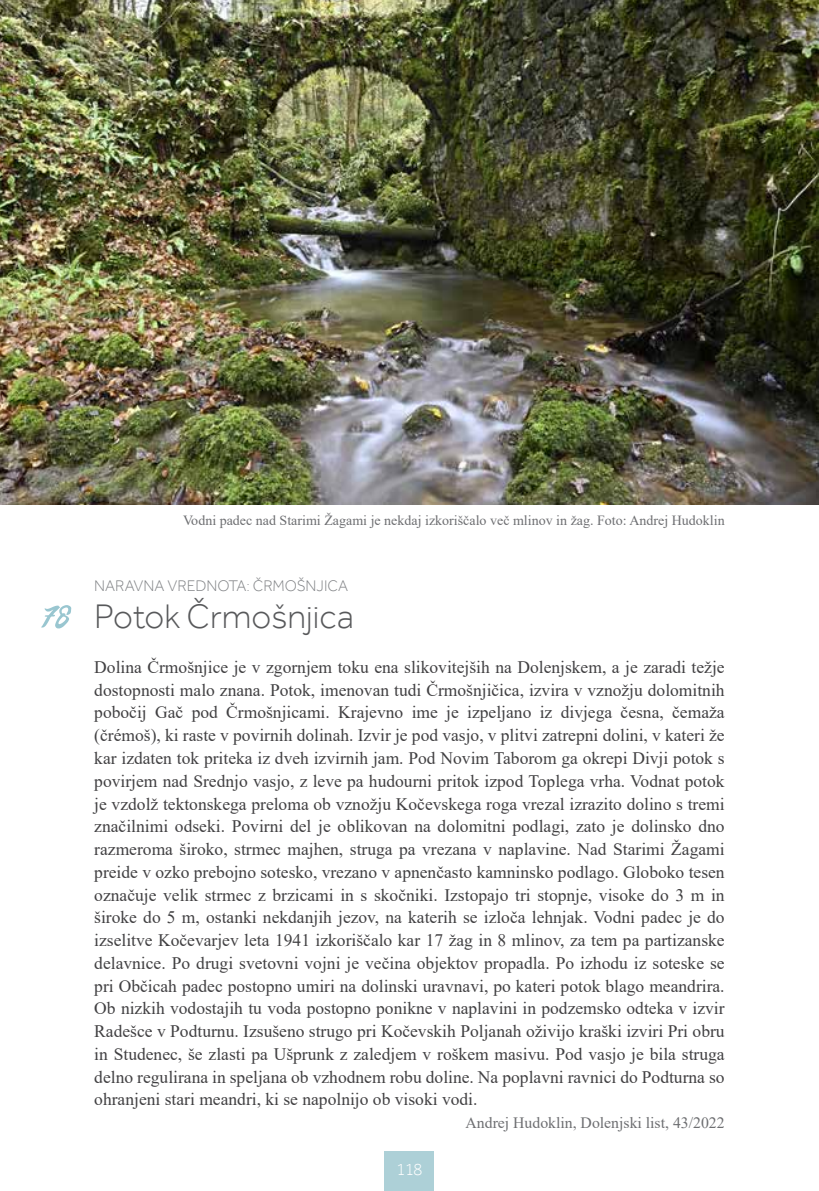
<style>
.page{position:relative;width:819px;height:1191px;background:#fff}
.page>*{position:absolute;margin:0;border:0;box-sizing:border-box;transform-origin:0 0}
.t1{font:300 35px "Effra";color:#58595b}
.t2{font:17.5px/22.8px "Times New Roman";color:#414042;text-align:justify}
.t3{font:300 17.5px "Effra";color:#fff}
.t4{font:15.75px "Times New Roman";color:#6d6e71}
.t5{font:300 15.75px "Effra";color:#808285}
.t6{font:14px "Times New Roman";color:#6d6e71}
.s1{font-family:"Mak Dah";font-weight:400;font-size:61.25px;color:#99c6d0}
</style>
<div class="page">
<div style="left:384px;top:1150px;width:50px;height:41px;background:#add0d7"></div>
<img style="left:0;top:0;width:819px;height:505px">
<p class="t6" style="left:183px;top:510px;width:543px">Vodni padec nad Starimi Žagami je nekdaj izkoriščalo več mlinov in žag. Foto: Andrej Hudoklin</p>
<p class="t5" style="left:94px;top:576px;width:255px">NARAVNA VREDNOTA: ČRMOŠNJICA</p>
<h1 class="t1" style="left:41px;top:595px;width:314px"><span class="s1">78</span> Potok Črmošnjica</h1>
<p class="t2" style="left:94px;top:655px;width:632px">Dolina Črmošnjice je v zgornjem toku ena slikovitejših na Dolenjskem, a je zaradi težje dostopnosti malo znana. Potok, imenovan tudi Črmošnjičica, izvira v vznožju dolomitnih pobočij Gač pod Črmošnjicami. Krajevno ime je izpeljano iz divjega česna, čemaža (črémoš), ki raste v povirnih dolinah. Izvir je pod vasjo, v plitvi zatrepni dolini, v kateri že kar izdaten tok priteka iz dveh izvirnih jam. Pod Novim Taborom ga okrepi Divji potok s povirjem nad Srednjo vasjo, z leve pa hudourni pritok izpod Toplega vrha. Vodnat potok je vzdolž tektonskega preloma ob vznožju Kočevskega roga vrezal izrazito dolino s tremi značilnimi odseki. Povirni del je oblikovan na dolomitni podlagi, zato je dolinsko dno razmeroma široko, strmec majhen, struga pa vrezana v naplavine. Nad Starimi Žagami preide v ozko prebojno sotesko, vrezano v apnenčasto kamninsko podlago. Globoko tesen označuje velik strmec z brzicami in s skočniki. Izstopajo tri stopnje, visoke do 3 m in široke do 5 m, ostanki nekdanjih jezov, na katerih se izloča lehnjak. Vodni padec je do izselitve Kočevarjev leta 1941 izkoriščalo kar 17 žag in 8 mlinov, za tem pa partizanske delavnice. Po drugi svetovni vojni je večina objektov propadla. Po izhodu iz soteske se pri Občicah padec postopno umiri na dolinski uravnavi, po kateri potok blago meandrira.<br>Ob nizkih vodostajih tu voda postopno ponikne v naplavini in podzemsko odteka v izvir Radešce v Podturnu. Izsušeno strugo pri Kočevskih Poljanah oživijo kraški izviri Pri obru in Studenec, še zlasti pa Ušprunk z zaledjem v roškem masivu. Pod vasjo je bila struga delno regulirana in speljana ob vzhodnem robu doline. Na poplavni ravnici do Podturna so ohranjeni stari meandri, ki se napolnijo ob visoki vodi.</p>
<p class="t4" style="left:465px;top:1111px;width:261px">Andrej Hudoklin, Dolenjski list, 43/2022</p>
<p class="t3" style="left:396px;top:1158px;width:28px">118</p>
</div>
